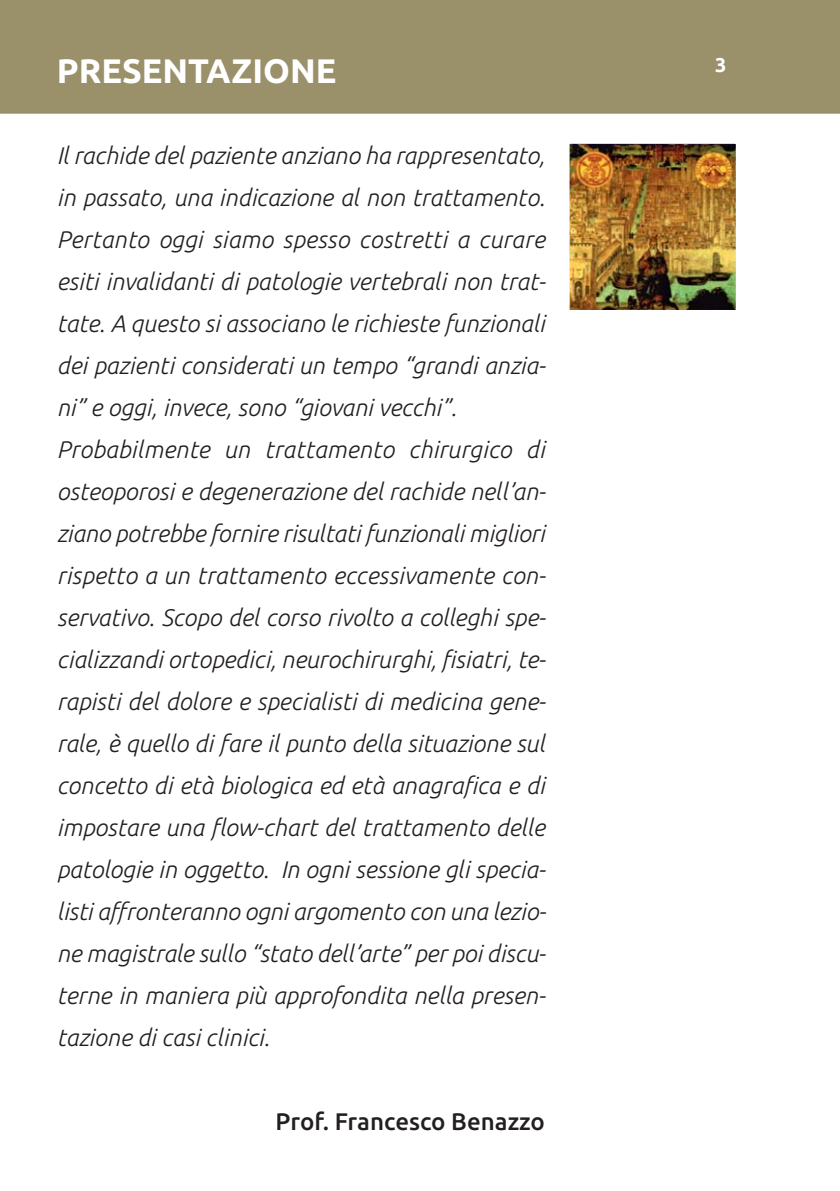
<style>
.page{position:relative;width:840px;height:1191px;background:#fff}
.page>*{position:absolute;margin:0;border:0;box-sizing:border-box;transform-origin:0 0}
.t1{font:700 34px "Ubuntu";color:#fff}
.t2{font:italic 300 24px/42px "Ubuntu";color:#231f20}
.t3{font:500 24px "Ubuntu";color:#231f20}
.t4{font:700 20px "Ubuntu";color:#fff}
</style>
<div class="page">
<div style="left:0;top:0;width:839px;height:114px;background:#9a916b"></div>
<img style="left:570px;top:145px;width:164px;height:164px">
<div style="left:567px;top:142px;width:170px;height:170px;border:2px solid #fff"></div>
<h1 class="t1" style="left:57px;top:51px;width:281px">PRESENTAZIONE</h1>
<p class="t2" style="left:57px;top:136px;width:490px">Il rachide del paziente anziano ha rappresentato, in passato, una indicazione al non trattamento.<br>Pertanto oggi siamo spesso costretti a curare esiti invalidanti di patologie vertebrali non trat&shy;tate. A questo si associano le richieste funzionali dei pazienti considerati un tempo “grandi anzia&shy;ni” e oggi, invece, sono “giovani vecchi”.<br>Probabilmente un trattamento chirurgico di osteoporosi e degenerazione del rachide nell’an&shy;ziano potrebbe fornire risultati funzionali migliori rispetto a un trattamento eccessivamente con&shy;servativo. Scopo del corso rivolto a colleghi spe&shy;cializzandi ortopedici, neurochirurghi, fisiatri, te&shy;rapisti del dolore e specialisti di medicina gene&shy;rale, è quello di fare il punto della situazione sul concetto di età biologica ed età anagrafica e di impostare una flow-chart del trattamento delle patologie in oggetto. In ogni sessione gli specia&shy;listi affronteranno ogni argomento con una lezio&shy;ne magistrale sullo “stato dell’arte” per poi discu&shy;terne in maniera più approfondita nella presen&shy;tazione di casi clinici.</p>
<p class="t3" style="left:275px;top:1111px;width:271px">Prof. Francesco Benazzo</p>
<p class="t4" style="left:714px;top:54px;width:13px">3</p>
</div>
